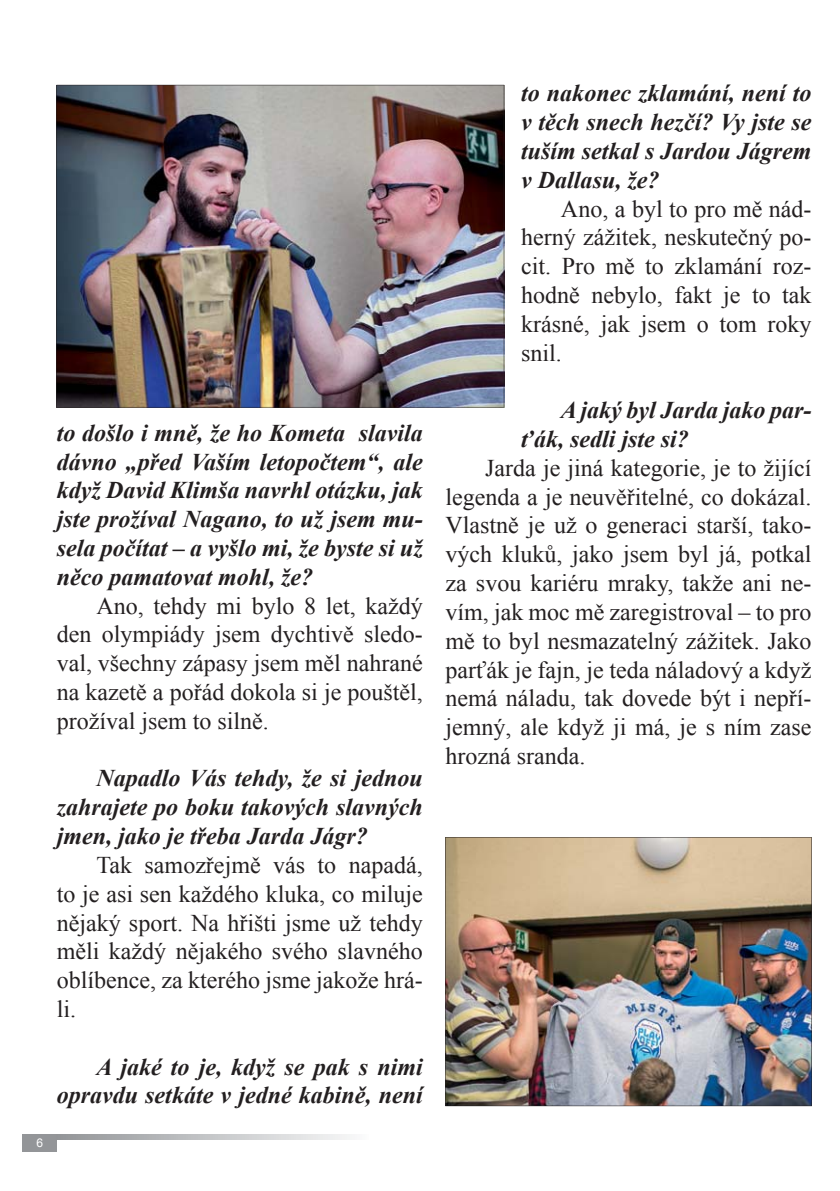
<style>
.page{position:relative;width:840px;height:1191px;background:#fff}
.page>*{position:absolute;margin:0;border:0;box-sizing:border-box;transform-origin:0 0}
.t1{font:24px/28.8px "Times New Roman";color:#231f20;text-align:justify}
.t2{font:italic 700 24px/28.8px "Times New Roman";color:#231f20;text-align:justify}
.t3{font:12px "Arial";color:#fff}
</style>
<div class="page">
<div style="left:23px;top:1134px;width:34px;height:17px;background:#939598"></div>
<svg style="left:57px;top:1134px;width:293px;height:6px;background:#c2c4c6"></svg>
<img style="left:56px;top:85px;width:448px;height:322px">
<img style="left:445px;top:837px;width:366px;height:269px">
<p class="t2" style="left:57px;top:418px;width:367px">to došlo i mně, že ho Kometa slavila dávno „před Vaším letopočtem“, ale když David Klimša navrhl otázku, jak jste prožíval Nagano, to už jsem mu&shy;sela počítat – a vyšlo mi, že byste si už něco pamatovat mohl, že?</p>
<p class="t1" style="left:57px;top:591px;width:367px;text-indent:40px">Ano, tehdy mi bylo 8 let, každý den olympiády jsem dychtivě sledo&shy;val, všechny zápasy jsem měl nahrané na kazetě a pořád dokola si je pouštěl, prožíval jsem to silně.</p>
<p class="t2" style="left:57px;top:764px;width:367px;text-indent:40px">Napadlo Vás tehdy, že si jednou zahrajete po boku takových slavných jmen, jako je třeba Jarda Jágr?</p>
<p class="t1" style="left:57px;top:850px;width:367px;text-indent:40px">Tak samozřejmě vás to napadá, to je asi sen každého kluka, co miluje nějaký sport. Na hřišti jsme už tehdy měli každý nějakého svého slavného oblíbence, za kterého jsme jakože hrá&shy;li.</p>
<p class="t3" style="left:36px;top:1136px;width:8px">6</p>
<p class="t2" style="left:57px;top:1052px;width:367px;text-align:right">A jaké to je, když se pak s nimi opravdu setkáte v jedné kabině, není</p>
<p class="t2" style="left:521px;top:79px;width:292px">to nakonec zklamání, není to v těch snech hezčí? Vy jste se tuším setkal s Jardou Jágrem v Dallasu, že?</p>
<p class="t1" style="left:521px;top:194px;width:292px;text-indent:40px">Ano, a byl to pro mě nád&shy;herný zážitek, neskutečný po&shy;cit. Pro mě to zklamání roz&shy;hodně nebylo, fakt je to tak krásné, jak jsem o tom roky snil.</p>
<p class="t2" style="left:521px;top:396px;width:292px;text-indent:40px">A jaký byl Jarda jako par&shy;ťák, sedli jste si?</p>
<p class="t1" style="left:445px;top:453px;width:367px;text-indent:40px">Jarda je jiná kategorie, je to žijící legenda a je neuvěřitelné, co dokázal.<br>Vlastně je už o generaci starší, tako&shy;vých kluků, jako jsem byl já, potkal za svou kariéru mraky, takže ani ne&shy;vím, jak moc mě zaregistroval – to pro mě to byl nesmazatelný zážitek. Jako parťák je fajn, je teda náladový a když nemá náladu, tak dovede být i nepří&shy;jemný, ale když ji má, je s ním zase hrozná sranda.</p>
</div>
